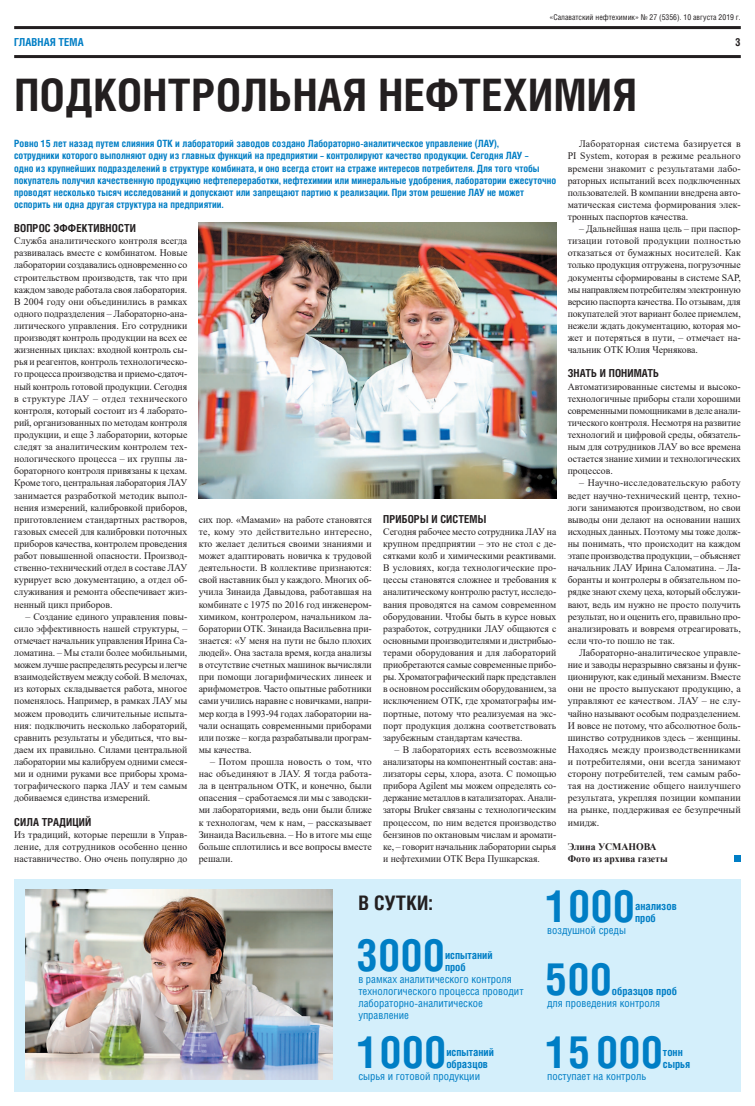
<style>
.page{position:relative;width:755px;height:1106px;background:#fff}
.page>*{position:absolute;margin:0;border:0;box-sizing:border-box;transform-origin:0 0}
.t1{font:700 44.8px "Helios Cond";letter-spacing:.01em;color:#231f20}
.t2{font:700 44.5px "Helios Cond";color:#007ec5}
.t3{font:700 20px "Helios Cond";letter-spacing:.01em;color:#231f20}
.t4{font:11px/12.1px "Helios Cond";color:#007ec5}
.t5{font:700 11px/12.1px "Helios Cond";color:#007ec5}
.t6{font:700 11px "Helios Cond";letter-spacing:.01em;color:#231f20}
.t7{font:10px/12.1px "Times New Roman";letter-spacing:-.005em;color:#231f20;text-align:justify}
.t8{font:700 10px/12.1px "Helios Cond";color:#007ec5}
.t9{font:700 10px/12.1px "Times New Roman";letter-spacing:-.005em;color:#231f20}
.t10{font:8px "Helios Cond";color:#231f20}
</style>
<div class="page">
<div style="left:14px;top:879px;width:726px;height:212px;background:#d4effb"></div>
<hr style="left:14px;top:26px;width:726px;height:3px;background:#231f20">
<hr style="left:14px;top:55px;width:726px;height:3px;background:#231f20">
<img style="left:198px;top:223px;width:358px;height:275px">
<img style="left:26px;top:890px;width:306px;height:189px">
<div style="left:733px;top:855px;width:7px;height:6px;background:#007ec5"></div>
<p class="t10" style="left:549px;top:14px;width:193px">«Салаватский нефтехимик» № 27 (5356). 10 августа 2019 г.</p>
<p class="t5" style="left:14px;top:37px;width:71px">ГЛАВНАЯ ТЕМА</p>
<p class="t6" style="left:734px;top:38px;width:7px">3</p>
<h1 class="t1" style="left:14px;top:79px;width:623px">ПОДКОНТРОЛЬНАЯ НЕФТЕХИМИЯ</h1>
<p class="t8" style="left:14px;top:139px;width:543px">Ровно 15 лет назад путем слияния ОТК и лабораторий заводов создано Лабораторно-аналитическое управление (ЛАУ),<br>сотрудники которого выполняют одну из главных функций на предприятии – контролируют качество продукции. Сегодня ЛАУ –<br>одно из крупнейших подразделений в структуре комбината, и оно всегда стоит на страже интересов потребителя. Для того чтобы покупатель получил качественную продукцию нефтепереработки, нефтехимии или минеральные удобрения, лаборатории ежесуточно проводят несколько тысяч исследований и допускают или запрещают партию к реализации. При этом решение ЛАУ не может оспорить ни одна другая структура на предприятии.</p>
<p class="t6" style="left:14px;top:224px;width:123px">ВОПРОС ЭФФЕКТИВНОСТИ</p>
<p class="t7" style="left:14px;top:235px;width:174px">Служба аналитического контроля всегда развивалась вместе с комбинатом. Новые лаборатории создавались одновременно со строительством производств, так что при каждом заводе работала своя лаборатория.<br>В 2004 году они объединились в рамках одного подразделения – Лабораторно-ана&shy;литического управления. Его сотрудники производят контроль продукции на всех ее жизненных циклах: входной контроль сы&shy;рья и реагентов, контроль технологическо&shy;го процесса производства и приемо-сдаточ&shy;ный контроль готовой продукции. Сегодня в структуре ЛАУ – отдел технического контроля, который состоит из 4 лаборато&shy;рий, организованных по методам контроля продукции, и еще 3 лаборатории, которые следят за аналитическим контролем тех&shy;нологического процесса – их группы ла&shy;бораторного контроля привязаны к цехам.<br>Кроме того, центральная лаборатория ЛАУ занимается разработкой методик выпол&shy;нения измерений, калибровкой приборов, приготовлением стандартных растворов, газовых смесей для калибровки поточных приборов качества, контролем проведения работ повышенной опасности. Производ&shy;ственно-технический отдел в составе ЛАУ курирует всю документацию, а отдел об&shy;служивания и ремонта обеспечивает жиз&shy;ненный цикл приборов.</p>
<p class="t7" style="left:14px;top:610px;width:174px;text-indent:11px">– Создание единого управления повы&shy;сило эффективность нашей структуры, – отмечает начальник управления Ирина Са&shy;ломатина. – Мы стали более мобильными, можем лучше распределять ресурсы и легче взаимодействуем между собой. В мелочах, из которых складывается работа, многое поменялось. Например, в рамках ЛАУ мы можем проводить сличительные испыта&shy;ния: подключить несколько лабораторий, сравнить результаты и убедиться, что вы&shy;даем их правильно. Силами центральной лаборатории мы калибруем одними смеся&shy;ми и одними руками все приборы хрома&shy;тографического парка ЛАУ и тем самым добиваемся единства измерений.</p>
<p class="t6" style="left:14px;top:817px;width:78px">СИЛА ТРАДИЦИЙ</p>
<p class="t7" style="left:14px;top:828px;width:174px">Из традиций, которые перешли в Управ&shy;ление, для сотрудников особенно ценно наставничество. Оно очень популярно до</p>
<p class="t7" style="left:198px;top:513px;width:174px">сих пор. «Мамами» на работе становятся те, кому это действительно интересно, кто желает делиться своими знаниями и может адаптировать новичка к трудовой деятельности. В коллективе признаются: свой наставник был у каждого. Многих об&shy;учила Зинаида Давыдова, работавшая на комбинате с 1975 по 2016 год инженером&shy;химиком, контролером, начальником ла&shy;боратории ОТК. Зинаида Васильевна при&shy;знается: «У меня на пути не было плохих людей». Она застала время, когда анализы в отсутствие счетных машинок вычисляли при помощи логарифмических линеек и арифмометров. Часто опытные работники сами учились наравне с новичками, напри&shy;мер когда в 1993-94 годах лаборатории на&shy;чали оснащать современными приборами или позже – когда разрабатывали програм&shy;мы качества.</p>
<p class="t7" style="left:198px;top:755px;width:174px;text-indent:11px">– Потом прошла новость о том, что нас объединяют в ЛАУ. Я тогда работа&shy;ла в центральном ОТК, и конечно, были опасения – сработаемся ли мы с заводски&shy;ми лабораториями, ведь они были ближе к технологам, чем к нам, – рассказывает Зинаида Васильевна. – Но в итоге мы еще больше сплотились и все вопросы вместе решали.</p>
<p class="t6" style="left:383px;top:515px;width:104px">ПРИБОРЫ И СИСТЕМЫ</p>
<p class="t7" style="left:383px;top:525px;width:174px">Сегодня рабочее место сотрудника ЛАУ на крупном предприятии – это не стол с де&shy;сятками колб и химическими реактивами.<br>В условиях, когда технологические про&shy;цессы становятся сложнее и требования к аналитическому контролю растут, исследо&shy;вания проводятся на самом современном оборудовании. Чтобы быть в курсе новых разработок, сотрудники ЛАУ общаются с основными производителями и дистрибью&shy;терами оборудования и для лабораторий приобретаются самые современные прибо&shy;ры. Хроматографический парк представлен в основном российским оборудованием, за исключением ОТК, где хроматографы им&shy;портные, потому что реализуемая на экс&shy;порт продукция должна соответствовать зарубежным стандартам качества.</p>
<p class="t7" style="left:383px;top:743px;width:174px;text-indent:11px">– В лабораториях есть всевозможные анализаторы на компонентный состав: ана&shy;лизаторы серы, хлора, азота. С помощью прибора Agilent мы можем определять со&shy;держание металлов в катализаторах. Анали&shy;заторы Bruker связаны с технологическим процессом, по ним ведется производство бензинов по октановым числам и аромати&shy;ке, – говорит начальник лаборатории сырья и нефтехимии ОТК Вера Пушкарская.</p>
<p class="t7" style="left:567px;top:138px;width:174px;text-indent:11px">Лабораторная система базируется в PI System, которая в режиме реального времени знакомит с результатами лабо&shy;раторных испытаний всех подключенных пользователей. В компании внедрена авто&shy;матическая система формирования элек&shy;тронных паспортов качества.</p>
<p class="t7" style="left:567px;top:223px;width:174px;text-indent:11px">– Дальнейшая наша цель – при паспор&shy;тизации готовой продукции полностью отказаться от бумажных носителей. Как только продукция отгружена, погрузочные документы сформированы в системе SAP, мы направляем потребителям электронную версию паспорта качества. По отзывам, для покупателей этот вариант более приемлем, нежели ждать документацию, которая мо&shy;жет и потеряться в пути, – отмечает на&shy;чальник ОТК Юлия Чернякова.</p>
<p class="t6" style="left:567px;top:369px;width:93px">ЗНАТЬ И ПОНИМАТЬ</p>
<p class="t7" style="left:567px;top:380px;width:174px">Автоматизированные системы и высоко&shy;технологичные приборы стали хорошими современными помощниками в деле анали&shy;тического контроля. Несмотря на развитие технологий и цифровой среды, обязатель&shy;ным для сотрудников ЛАУ во все времена остается знание химии и технологических процессов.</p>
<p class="t7" style="left:567px;top:477px;width:174px;text-indent:11px">– Научно-исследовательскую работу ведет научно-технический центр, техно&shy;логи занимаются производством, но свои выводы они делают на основании наших исходных данных. Поэтому мы тоже долж&shy;ны понимать, что происходит на каждом этапе производства продукции, – объясняет начальник ЛАУ Ирина Саломатина. – Ла&shy;боранты и контролеры в обязательном по&shy;рядке знают схему цеха, который обслужи&shy;вают, ведь им нужно не просто получить результат, но и оценить его, правильно про&shy;анализировать и вовремя отреагировать, если что-то пошло не так.</p>
<p class="t7" style="left:567px;top:646px;width:174px;text-indent:11px">Лабораторно-аналитическое управле&shy;ние и заводы неразрывно связаны и функ&shy;ционируют, как единый механизм. Вместе они не просто выпускают продукцию, а управляют ее качеством. ЛАУ – не слу&shy;чайно называют особым подразделением.<br>И вовсе не потому, что абсолютное боль&shy;шинство сотрудников здесь – женщины.<br>Находясь между производственниками и потребителями, они всегда занимают сторону потребителей, тем самым рабо&shy;тая на достижение общего наилучшего результата, укрепляя позиции компании на рынке, поддерживая ее безупречный имидж.</p>
<p class="t9" style="left:567px;top:840px;width:101px">Элина УСМАНОВА<br>Фото из архива газеты</p>
<h3 class="t3" style="left:358px;top:896px;width:75px">В СУТКИ:</h3>
<h2 class="t2" style="left:355px;top:939px;width:91px">3000</h2>
<p class="t5" style="left:444px;top:949px;width:49px">испытаний проб</p>
<p class="t4" style="left:358px;top:974px;width:167px">в рамках аналитического контроля технологического процесса проводит лабораторно-аналитическое управление</p>
<h2 class="t2" style="left:357px;top:1036px;width:91px">1000</h2>
<p class="t5" style="left:446px;top:1046px;width:49px">испытаний образцов</p>
<p class="t4" style="left:358px;top:1070px;width:123px">сырья и готовой продукции</p>
<h2 class="t2" style="left:545px;top:890px;width:91px">1000</h2>
<p class="t5" style="left:634px;top:901px;width:43px">анализов проб</p>
<p class="t4" style="left:546px;top:925px;width:80px">воздушной среды</p>
<h2 class="t2" style="left:544px;top:963px;width:68px">500</h2>
<p class="t5" style="left:611px;top:986px;width:67px">образцов проб</p>
<p class="t4" style="left:546px;top:998px;width:114px">для проведения контроля</p>
<h2 class="t2" style="left:545px;top:1036px;width:118px">15 000</h2>
<p class="t5" style="left:662px;top:1046px;width:29px">тонн сырья</p>
<p class="t4" style="left:546px;top:1070px;width:101px">поступает на контроль</p>
</div>
